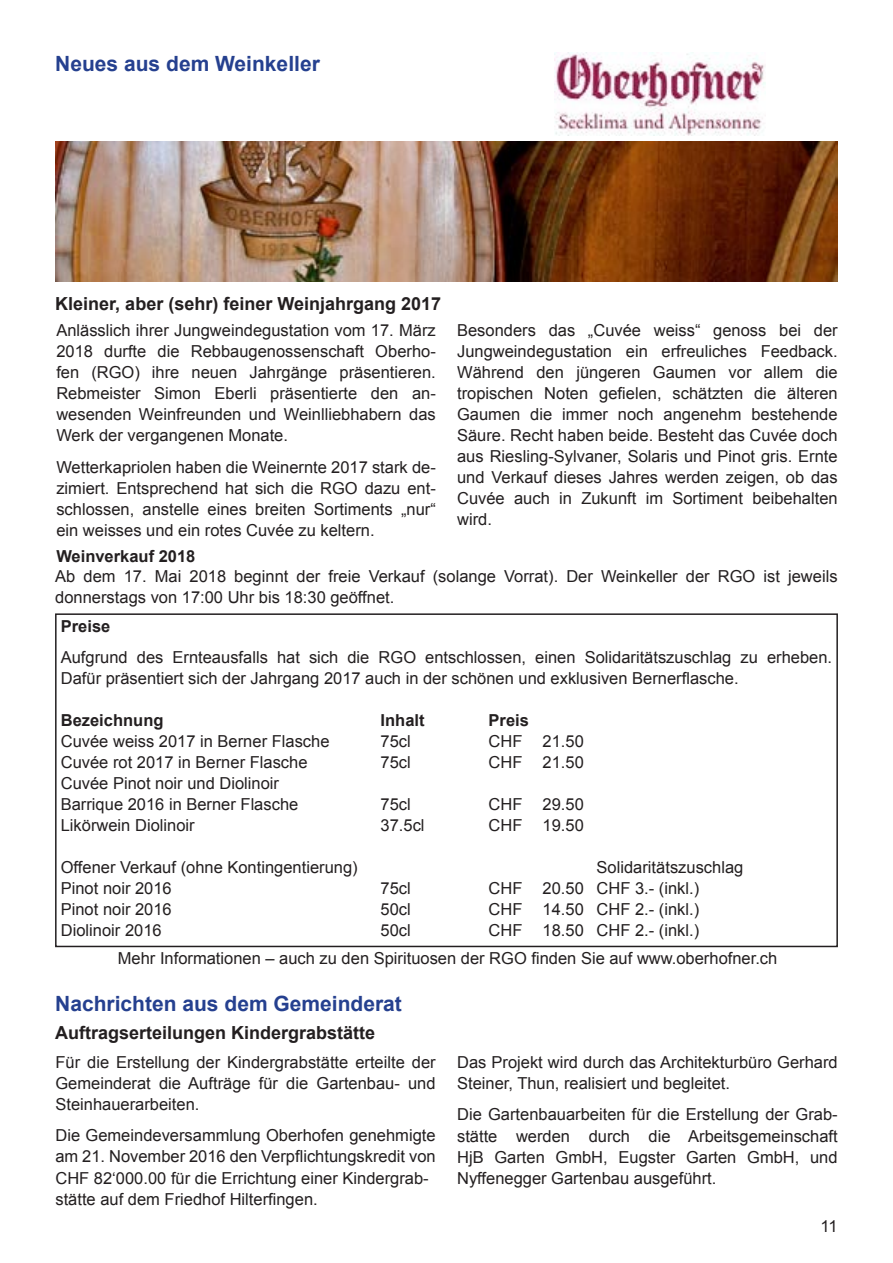
<style>
.page{position:relative;width:893px;height:1263px;background:#fff}
.page>*{position:absolute;margin:0;border:0;box-sizing:border-box;transform-origin:0 0}
.t1{font:700 21px "Arial";color:#25408f}
.t2{font:700 18px "Arial";color:#231f20}
.t3{font:16.5px/21px "Arial";color:#231f20}
.t4{font:700 16.5px "Arial";color:#231f20}
</style>
<div class="page">
<img style="left:554px;top:52px;width:211px;height:83px">
<img style="left:55px;top:142px;width:783px;height:140px">
<div style="left:55px;top:613px;width:783px;height:334px;border:2px solid #231f20"></div>
<p class="t1" style="left:55px;top:49px;width:266px">Neues aus dem Weinkeller</p>
<p class="t2" style="left:55px;top:291px;width:387px">Kleiner, aber (sehr) feiner Weinjahrgang 2017</p>
<p class="t3" style="left:56px;top:320px;width:381px;text-align:justify">Anlässlich ihrer Jungweindegustation vom 17. März 2018 durfte die Rebbaugenossenschaft Oberho&shy;fen (RGO) ihre neuen Jahrgänge präsentieren.<br>Rebmeister Simon Eberli präsentierte den an&shy;wesenden Weinfreunden und Weinlliebhabern das Werk der vergangenen Monate.</p>
<p class="t3" style="left:56px;top:456px;width:381px;text-align:justify">Wetterkapriolen haben die Weinernte 2017 stark de&shy;zimiert. Entsprechend hat sich die RGO dazu ent&shy;schlossen, anstelle eines breiten Sortiments „nur“ ein weisses und ein rotes Cuvée zu keltern.</p>
<p class="t3" style="left:457px;top:320px;width:382px;text-align:justify">Besonders das „Cuvée weiss“ genoss bei der Jungweindegustation ein erfreuliches Feedback.<br>Während den jüngeren Gaumen vor allem die tropischen Noten gefielen, schätzten die älteren Gaumen die immer noch angenehm bestehende Säure. Recht haben beide. Besteht das Cuvée doch aus Riesling-Sylvaner, Solaris und Pinot gris. Ernte und Verkauf dieses Jahres werden zeigen, ob das Cuvée auch in Zukunft im Sortiment beibehalten wird.</p>
<p class="t4" style="left:56px;top:545px;width:141px">Weinverkauf 2018</p>
<p class="t3" style="left:55px;top:566px;width:784px">Ab dem 17. Mai 2018 beginnt der freie Verkauf (solange Vorrat). Der Weinkeller der RGO ist jeweils donnerstags von 17:00 Uhr bis 18:30 geöffnet.</p>
<p class="t4" style="left:61px;top:615px;width:51px">Preise</p>
<p class="t3" style="left:61px;top:647px;width:773px">Aufgrund des Ernteausfalls hat sich die RGO entschlossen, einen Solidaritätszuschlag zu erheben.<br>Dafür präsentiert sich der Jahrgang 2017 auch in der schönen und exklusiven Bernerflasche.</p>
<p class="t4" style="left:61px;top:709px;width:104px">Bezeichnung</p>
<p class="t4" style="left:381px;top:709px;width:46px">Inhalt</p>
<p class="t4" style="left:489px;top:709px;width:42px">Preis</p>
<p class="t3" style="left:61px;top:731px;width:270px">Cuvée weiss 2017 in Berner Flasche</p>
<p class="t3" style="left:381px;top:731px;width:32px">75cl</p>
<p class="t3" style="left:489px;top:731px;width:97px">CHF 21.50</p>
<p class="t3" style="left:61px;top:752px;width:248px">Cuvée rot 2017 in Berner Flasche</p>
<p class="t3" style="left:381px;top:752px;width:32px">75cl</p>
<p class="t3" style="left:489px;top:752px;width:97px">CHF 21.50</p>
<p class="t3" style="left:61px;top:773px;width:239px">Cuvée Pinot noir und Diolinoir<br>Barrique 2016 in Berner Flasche</p>
<p class="t3" style="left:381px;top:794px;width:32px">75cl</p>
<p class="t3" style="left:489px;top:794px;width:97px">CHF 29.50</p>
<p class="t3" style="left:61px;top:815px;width:135px">Likörwein Diolinoir</p>
<p class="t3" style="left:381px;top:815px;width:46px">37.5cl</p>
<p class="t3" style="left:489px;top:815px;width:97px">CHF 19.50</p>
<p class="t3" style="left:61px;top:857px;width:298px">Offener Verkauf (ohne Kontingentierung)</p>
<p class="t3" style="left:597px;top:857px;width:148px">Solidaritätszuschlag</p>
<p class="t3" style="left:61px;top:878px;width:112px">Pinot noir 2016</p>
<p class="t3" style="left:381px;top:878px;width:32px">75cl</p>
<p class="t3" style="left:489px;top:878px;width:212px">CHF 20.50 CHF 3.- (inkl.)</p>
<p class="t3" style="left:61px;top:899px;width:112px">Pinot noir 2016</p>
<p class="t3" style="left:381px;top:899px;width:32px">50cl</p>
<p class="t3" style="left:489px;top:899px;width:212px">CHF 14.50 CHF 2.- (inkl.)</p>
<p class="t3" style="left:61px;top:920px;width:102px">Diolinoir 2016</p>
<p class="t3" style="left:381px;top:920px;width:32px">50cl</p>
<p class="t3" style="left:118px;top:916px;width:661px;line-height:27.9px;text-indent:371px">CHF 18.50 CHF 2.- (inkl.)<br>Mehr Informationen – auch zu den Spirituosen der RGO finden Sie auf www.oberhofner.ch</p>
<p class="t1" style="left:55px;top:989px;width:348px">Nachrichten aus dem Gemeinderat</p>
<p class="t2" style="left:55px;top:1021px;width:322px">Auftragserteilungen Kindergrabstätte</p>
<p class="t3" style="left:55px;top:1052px;width:382px;text-align:justify">Für die Erstellung der Kindergrabstätte erteilte der Gemeinderat die Aufträge für die Gartenbau- und Steinhauerarbeiten.</p>
<p class="t3" style="left:55px;top:1125px;width:382px">Die Gemeindeversammlung Oberhofen genehmigte am 21. November 2016 den Verpflichtungskredit von CHF 82‘000.00 für die Errichtung einer Kindergrab&shy;stätte auf dem Friedhof Hilterfingen.</p>
<p class="t3" style="left:457px;top:1052px;width:382px">Das Projekt wird durch das Architekturbüro Gerhard<br>Steiner, Thun, realisiert und begleitet.</p>
<p class="t3" style="left:457px;top:1104px;width:382px;text-align:justify">Die Gartenbauarbeiten für die Erstellung der Grab&shy;stätte werden durch die Arbeitsgemeinschaft HjB Garten GmbH, Eugster Garten GmbH, und Nyffenegger Gartenbau ausgeführt.</p>
<p class="t3" style="left:821px;top:1216px;width:19px">11</p>
</div>
